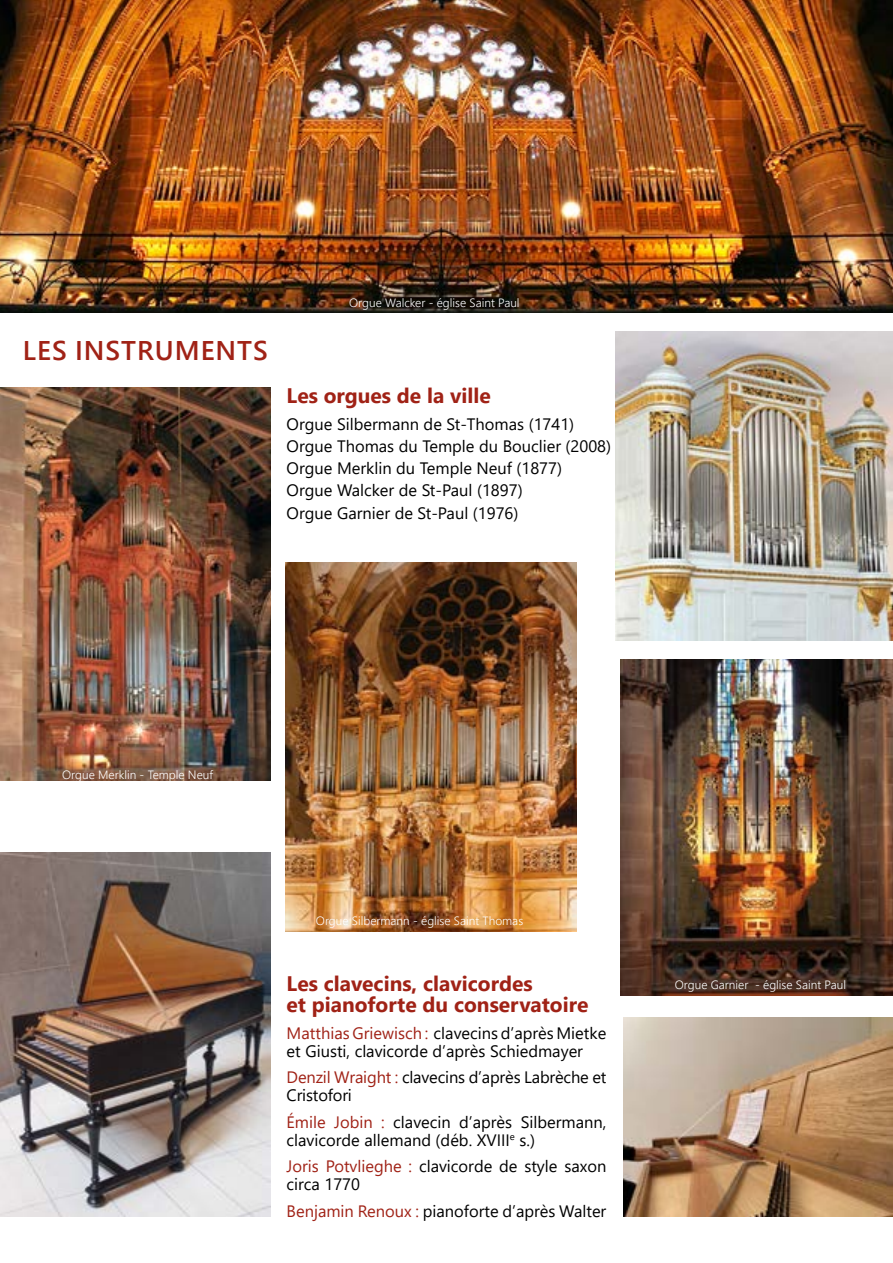
<style>
.page{position:relative;width:893px;height:1263px;background:#fff}
.page>*{position:absolute;margin:0;border:0;box-sizing:border-box;transform-origin:0 0}
.t1{font:600 27px "Segoe UI";letter-spacing:.035em;color:#a02216}
.t2{font:700 21px/21px "Segoe UI";color:#a02216}
.t3{font:16.5px/22.2px "Segoe UI";color:#000}
.t4{font:300 12px "Segoe UI";color:#fff}
.s1{color:#a02216}
</style>
<div class="page">
<img style="left:286px;top:562px;width:291px;height:369px">
<img style="left:616px;top:331px;width:277px;height:310px">
<img style="left:621px;top:660px;width:272px;height:336px">
<img style="left:0;top:388px;width:271px;height:392px">
<img style="left:0;top:853px;width:271px;height:363px">
<img style="left:624px;top:1017px;width:269px;height:199px">
<img style="left:0;top:0;width:893px;height:313px">
<h1 class="t1" style="left:23px;top:325px;width:246px">LES INSTRUMENTS</h1>
<p class="t4" style="left:349px;top:291px;width:172px">Orgue Walcker - église Saint Paul</p>
<p class="t2" style="left:287px;top:384px;width:206px">Les orgues de la ville</p>
<p class="t3" style="left:287px;top:411px;width:326px">Orgue Silbermann de St-Thomas (1741)<br>Orgue Thomas du Temple du Bouclier (2008)<br>Orgue Merklin du Temple Neuf (1877)<br>Orgue Walcker de St-Paul (1897)<br>Orgue Garnier de St-Paul (1976)</p>
<p class="t4" style="left:62px;top:763px;width:152px">Orgue Merklin - Temple Neuf</p>
<p class="t4" style="left:316px;top:909px;width:209px">Orgue Silbermann - église Saint Thomas</p>
<p class="t2" style="left:287px;top:971px;width:303px">Les clavecins, clavicordes<br>et pianoforte du conservatoire</p>
<p class="t3" style="left:287px;top:1022px;width:321px;line-height:18px"><span class="s1">Matthias Griewisch :</span> clavecins d’après Mietke et Giusti, clavicorde d’après Schiedmayer</p>
<p class="t3" style="left:287px;top:1067px;width:321px;line-height:18px"><span class="s1">Denzil Wraight :</span> clavecins d’après Labrèche et<br>Cristofori</p>
<p class="t3" style="left:287px;top:1111px;width:321px;line-height:18px"><span class="s1">Émile Jobin :</span> clavecin d’après Silbermann, clavicorde allemand (déb. XVIII<sup>e</sup> s.)</p>
<p class="t3" style="left:287px;top:1156px;width:321px;line-height:18px"><span class="s1">Joris Potvlieghe :</span> clavicorde de style saxon circa 1770</p>
<p class="t3" style="left:287px;top:1198px;width:321px"><span class="s1">Benjamin Renoux :</span> pianoforte d’après Walter</p>
<p class="t4" style="left:675px;top:974px;width:173px">Orgue Garnier - église Saint Paul</p>
</div>
